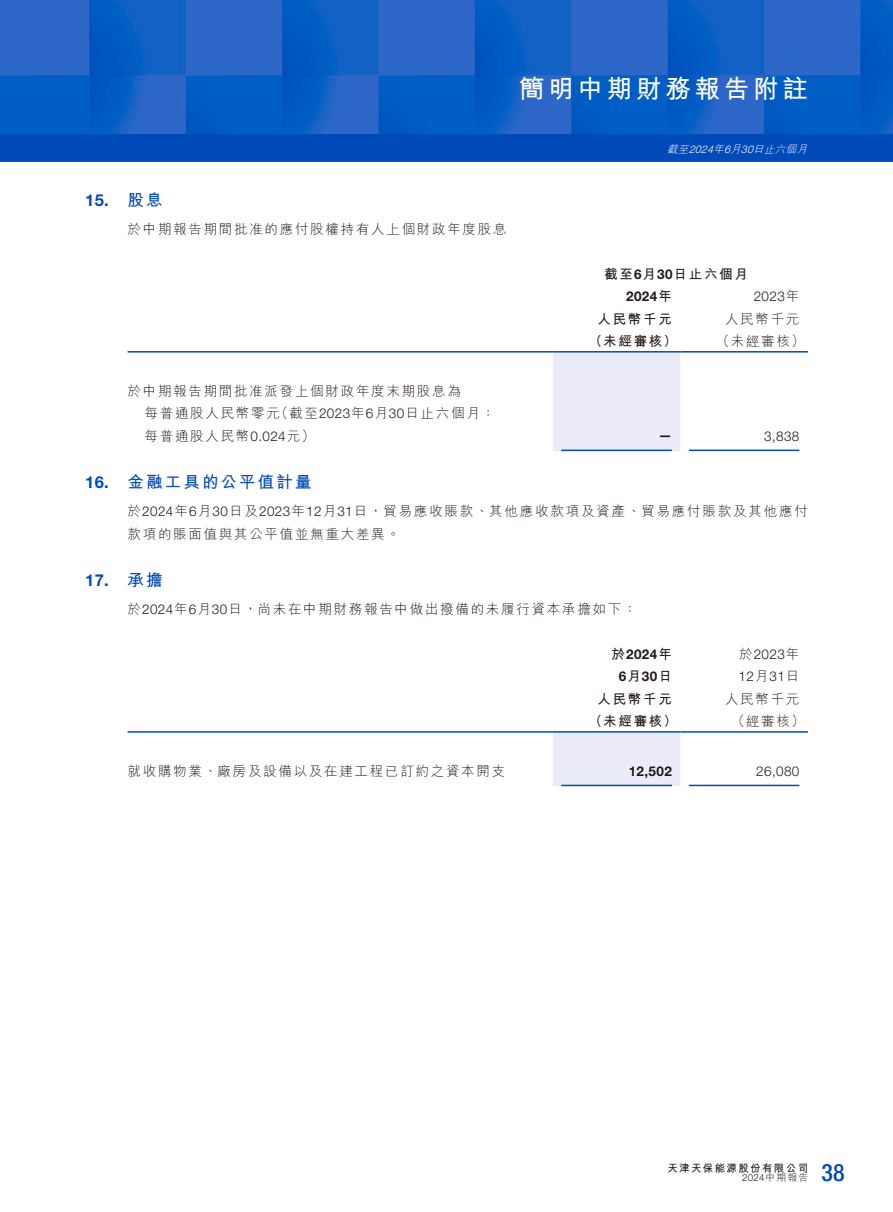
<style>
.page{position:relative;width:893px;height:1212px;background:#fff}
.page>*{position:absolute;margin:0;border:0;box-sizing:border-box;transform-origin:0 0}
.t1{font:700 25.5px "M Hei HK";letter-spacing:.15em;color:#fff}
.t2{font:500 condensed 24px "Helvetica Neue LT Std";color:#004aba}
.t3{font:700 16.5px "M Hei HK";letter-spacing:.13em;color:#004aba}
.t4{font:700 16.5px "Helvetica Neue LT Std";color:#004aba}
.t5{font:300 13.5px/22.5px "M Hei HK";letter-spacing:.13em;color:#231916}
.t6{font:700 13.5px "M Hei HK";letter-spacing:.13em;color:#231916}
.t7{font:300 13.5px/22.5px "Helvetica Neue LT Std";letter-spacing:.03em;color:#231916}
.t8{font:700 13.5px/22.5px "Helvetica Neue LT Std";letter-spacing:.03em;color:#231916;text-align:center}
.t9{font:700 10.5px "M Hei HK";letter-spacing:.13em;color:#231916}
.t10{font:italic 300 10.5px "M Hei HK";color:#fff}
.t11{font:italic 300 10.5px "Helvetica Neue LT Std";color:#fff}
.t12{font:300 9.75px "Helvetica Neue LT Std";color:#231916}
.s1{font-family:"Helvetica Neue LT Std"}
.s2{font-family:"M Hei HK"}
</style>
<div class="page">
<img style="left:0;top:0;width:893px;height:134px">
<div style="left:0;top:134px;width:893px;height:28px;background:#004aba"></div>
<div style="left:553px;top:353px;width:127px;height:98px;background:#ebebf9"></div>
<hr style="left:128px;top:351px;width:425px;height:2px;background:#004aba">
<hr style="left:553px;top:351px;width:127px;height:2px;background:#004aba">
<hr style="left:680px;top:351px;width:128px;height:2px;background:#004aba">
<hr style="left:561px;top:450px;width:111px;height:1px;background:#004aba">
<hr style="left:689px;top:450px;width:110px;height:1px;background:#004aba">
<div style="left:553px;top:733px;width:127px;height:53px;background:#ebebf9"></div>
<hr style="left:128px;top:731px;width:425px;height:2px;background:#004aba">
<hr style="left:553px;top:731px;width:127px;height:2px;background:#004aba">
<hr style="left:680px;top:731px;width:128px;height:2px;background:#004aba">
<hr style="left:561px;top:785px;width:111px;height:1px;background:#004aba">
<hr style="left:689px;top:785px;width:110px;height:1px;background:#004aba">
<p class="t4" style="left:85px;top:190px;width:25px">15.</p>
<p class="t4" style="left:85px;top:472px;width:25px">16.</p>
<p class="t4" style="left:85px;top:570px;width:25px">17.</p>
<h1 class="t1" style="left:519px;top:70px;width:290px">簡明中期財務報告附註</h1>
<p class="t3" style="left:128px;top:188px;width:37px">股息</p>
<p class="t5" style="left:128px;top:217px;width:380px">於中期報告期間批准的應付股權持有人上個財政年度股息</p>
<p class="t5" style="left:275px;top:379px;width:222px;text-indent:-147px">於中期報告期間批准派發上個財政年度末期股息為<br>（截至<span class="s1">2023</span>年<span class="s1">6</span>月<span class="s1">30</span>日止六個月：</p>
<p class="t5" style="left:145px;top:402px;width:137px">每普通股人民幣零元</p>
<p class="t5" style="left:145px;top:424px;width:172px">每普通股人民幣<span class="s1">0.024</span>元(</p>
<p class="t3" style="left:128px;top:470px;width:186px">金融工具的公平值計量</p>
<p class="t10" style="left:753px;top:144px;width:58px">日止六個月</p>
<p class="t10" style="left:713px;top:144px;width:15px">年</p>
<p class="t10" style="left:667px;top:144px;width:26px">截至</p>
<p class="t10" style="left:724px;top:144px;width:21px">月<span class="s1">6</span></p>
<p class="t11" style="left:689px;top:143px;width:29px">2024</p>
<p class="t11" style="left:741px;top:143px;width:17px">30</p>
<p class="t6" style="left:604px;top:264px;width:145px">截至<span class="s1">6</span>月<span class="s1">30</span>日止六個月</p>
<p class="t8" style="left:626px;top:285px;width:47px">2024<span class="s2">年</span></p>
<p class="t7" style="left:754px;top:285px;width:47px">2023<span class="s2">年</span></p>
<p class="t6" style="left:597px;top:309px;width:76px">人民幣千元</p>
<p class="t5" style="left:725px;top:307px;width:76px">人民幣千元</p>
<p class="t6" style="left:589px;top:332px;width:90px">（未經審核）</p>
<p class="t5" style="left:716px;top:330px;width:90px">（未經審核(</p>
<p class="t8" style="left:658px;top:424px;width:15px">—</p>
<p class="t7" style="left:764px;top:424px;width:37px">3,838</p>
<p class="t5" style="left:128px;top:500px;width:682px">於<span class="s1">2024</span>年<span class="s1">6</span>月<span class="s1">30</span>日及<span class="s1">2023</span>年<span class="s1">12</span>月<span class="s1">31</span>日，貿易應收賬款、其他應收款項及資產、貿易應付賬款及其他應付款項的賬面值與其公平值並無重大差異。</p>
<p class="t3" style="left:128px;top:568px;width:37px">承擔</p>
<p class="t5" style="left:128px;top:597px;width:510px">於<span class="s1">2024</span>年<span class="s1">6</span>月<span class="s1">30</span>日，尚未在中期財務報告中做出撥備的未履行資本承擔如下：</p>
<p class="t8" style="left:612px;top:642px;width:62px"><span class="s2">於</span>2024<span class="s2">年<br></span>6<span class="s2">月</span>30<span class="s2">日</span></p>
<p class="t7" style="left:738px;top:642px;width:62px"><span class="s2">於</span>2023<span class="s2">年<br></span>12<span class="s2">月</span>31<span class="s2">日</span></p>
<p class="t5" style="left:725px;top:687px;width:76px">人民幣千元</p>
<p class="t6" style="left:597px;top:689px;width:76px">人民幣千元</p>
<p class="t5" style="left:128px;top:759px;width:379px">就收購物業、廠房及設備以及在建工程已訂約之資本開支</p>
<p class="t6" style="left:589px;top:712px;width:90px">（未經審核）</p>
<p class="t8" style="left:629px;top:759px;width:45px">12,502</p>
<p class="t5" style="left:731px;top:710px;width:75px">（經審核(</p>
<p class="t7" style="left:756px;top:760px;width:45px">26,080</p>
<p class="t9" style="left:667px;top:1160px;width:142px">天津天保能源股份有限公司</p>
<p class="t12" style="left:742px;top:1172px;width:67px">2024<span class="s2">中期報告</span></p>
<h2 class="t2" style="left:821px;top:1158px;width:25px">38</h2>
</div>
